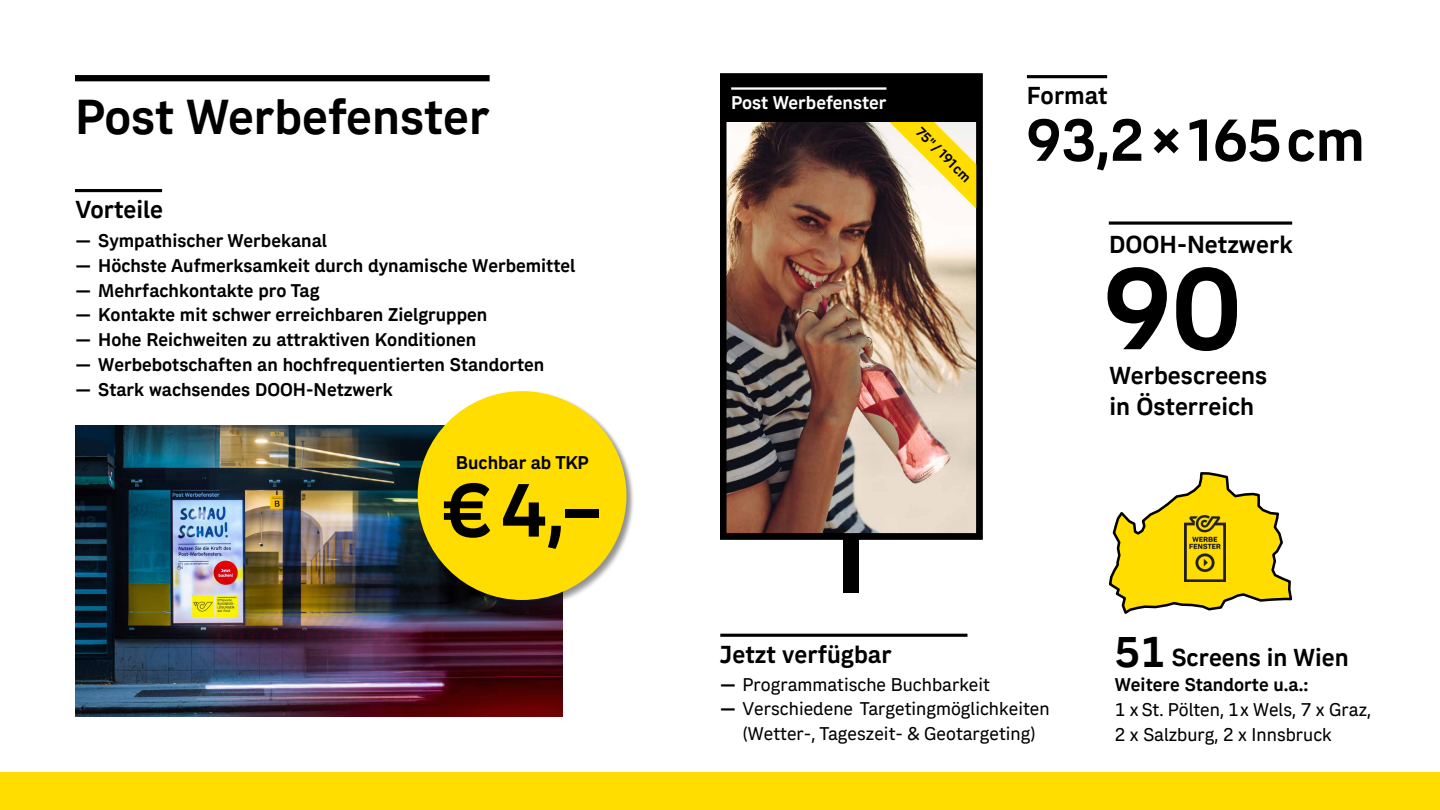
<style>
.page{position:relative;width:1440px;height:810px;background:#fff}
.page>*{position:absolute;margin:0;border:0;box-sizing:border-box;transform-origin:0 0}
.t1{font:700 112.5px "Post Sans";color:#000}
.t2{font:700 73.5px "Post Sans";color:#000}
.t3{font:700 57.75px "Post Sans";color:#000}
.t4{font:700 48px "Post Sans";color:#000}
.t5{font:700 42px "Post Sans";color:#000}
.t6{font:700 24px/31px "Post Sans";color:#000}
.t7{font:700 18px "Post Sans";color:#000}
.t8{font:18px/24.9px "Post Sans";color:#000}
.t9{font:18px/25px "Post Sans";color:#000;text-align:center}
.t10{font:700 18px "Post Sans";color:#fff}
.t11{font:700 18px "Post Sans";color:#000}
.t12{font:700 13.5px "Post Sans";color:#000}
.s1{font-weight:700}
.s2{font-style:inherit}
</style>
<div class="page">
<div style="left:0;top:772px;width:1440px;height:38px;background:#fd0"></div>
<img style="left:727px;top:122px;width:249px;height:411px">
<svg style="left:890px;top:122px;width:86px;height:86px"></svg>
<div style="left:720px;top:73px;width:263px;height:467px;border:6px solid #000"></div>
<img style="left:75px;top:425px;width:487px;height:291px">
<hr style="left:75px;top:189px;width:87px;height:3px;background:#000">
<hr style="left:1027px;top:75px;width:80px;height:3px;background:#000">
<hr style="left:720px;top:634px;width:247px;height:3px;background:#000">
<svg style="left:1108px;top:472px;width:185px;height:142px"></svg>
<img style="left:1185px;top:515px;width:40px;height:67px">
<div style="left:419px;top:392px;width:217px;height:217px;background:#000;opacity:.25"></div>
<div style="left:416px;top:390px;width:217px;height:217px;background:#000;opacity:.25"></div>
<div style="left:418px;top:391px;width:208px;height:209px;background:#fd0;border-radius:50%"></div>
<div style="left:75px;top:75px;width:415px;height:6px;background:#000"></div>
<div style="left:843px;top:536px;width:16px;height:57px;background:#000"></div>
<svg style="left:1109px;top:221px;width:183px;height:4px"></svg>
<div style="left:722px;top:75px;width:259px;height:47px;background:#000"></div>
<hr style="left:731px;top:87px;width:155px;height:3px;background:#fff">
<h3 class="t4" style="left:75px;top:87px;width:416px">Post Werbefenster</h3>
<h3 class="t6" style="left:75px;top:194px;width:89px">Vorteile</h3>
<p class="t7" style="left:75px;top:229px;width:253px">— Sympathischer Werbekanal</p>
<p class="t7" style="left:75px;top:254px;width:501px">— Höchste Aufmerksamkeit durch dynamische Werbemittel</p>
<p class="t7" style="left:75px;top:279px;width:246px">— Mehrfachkontakte pro Tag</p>
<p class="t7" style="left:75px;top:304px;width:413px">— Kontakte mit schwer erreichbaren Zielgruppen</p>
<p class="t7" style="left:75px;top:328px;width:403px">— Hohe Reichweiten zu attraktiven Konditionen</p>
<p class="t7" style="left:75px;top:353px;width:470px">— Werbebotschaften an hochfrequentierten Standorten</p>
<p class="t7" style="left:75px;top:378px;width:319px">— Stark wachsendes DOOH-Netzwerk</p>
<p class="t11" style="left:456px;top:451px;width:135px">Buchbar ab TKP</p>
<h2 class="t2" style="left:441px;top:464px;width:164px">€ 4,–</h2>
<p class="t10" style="left:731px;top:92px;width:157px">Post Werbefenster</p>
<p class="t12" style="left:925px;top:124px;width:72px;rotate:45deg">75″ / 191 cm</p>
<h3 class="t6" style="left:1027px;top:80px;width:82px">Format</h3>
<h3 class="t3" style="left:1027px;top:104px;width:340px">93,2 × 165 cm</h3>
<h3 class="t6" style="left:1109px;top:229px;width:185px">DOOH-Netzwerk</h3>
<h1 class="t1" style="left:1104px;top:238px;width:139px">90</h1>
<h3 class="t6" style="left:1109px;top:359px;width:159px">Werbescreens in Österreich</h3>
<h3 class="t6" style="left:720px;top:639px;width:173px">Jetzt verfügbar</h3>
<p class="t8" style="left:720px;top:672px;width:272px"><span class="s1">—</span> Programmatische Buchbarkeit</p>
<p class="t9" style="left:720px;top:696px;width:331px"><span class="s1">—</span> Verschiedene <span class="s2">Targeting</span>möglichkeiten <span class="s2">(Wetter</span>-, <span class="s2">Tageszeit</span>- &amp; Geotargeting<span class="s2">)</span></p>
<h3 class="t5" style="left:1115px;top:626px;width:53px">51</h3>
<h3 class="t6" style="left:1172px;top:641px;width:178px">Screens in Wien</h3>
<p class="t8" style="left:1115px;top:672px;width:258px"><span class="s1">Weitere Standorte u.a.:<br></span>1 x St. Pölten, 1 x Wels, <span class="s2">7</span> x Graz,<br><span class="s2">2</span> x Salzburg, 2 x Innsbruck</p>
</div>
